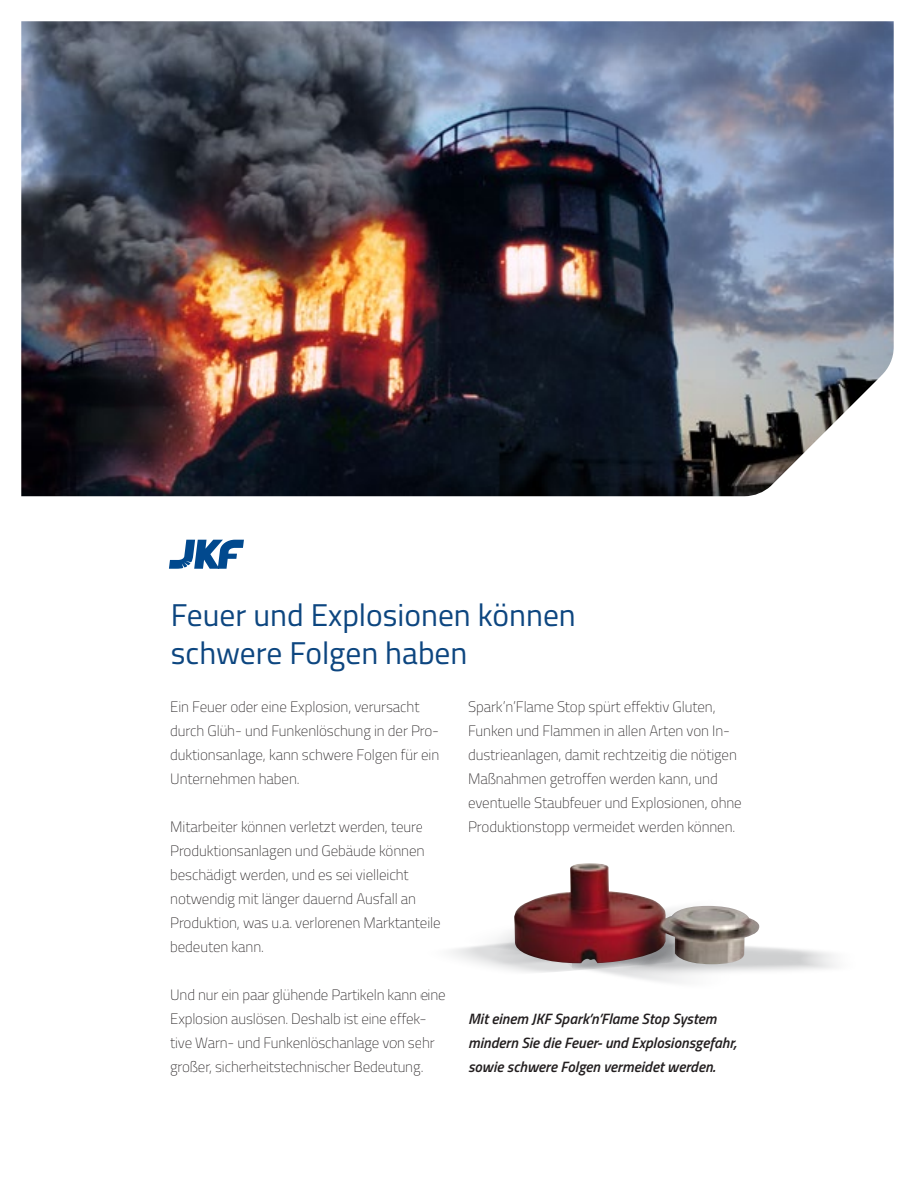
<style>
.page{position:relative;width:915px;height:1191px;background:#fff}
.page>*{position:absolute;margin:0;border:0;box-sizing:border-box;transform-origin:0 0}
.t1{font:31.5px/37.8px "Titillium";color:#0d4680}
.t2{font:100 15px/24px "Titillium";letter-spacing:-.005em;color:#231f20}
.t3{font:italic 600 15px/24px "Titillium";color:#231f20}
</style>
<div class="page">
<svg style="left:451px;top:925px;width:385px;height:52px"></svg>
<img style="left:514px;top:863px;width:245px;height:101px">
<img style="left:21px;top:21px;width:872px;height:475px">
<svg style="left:169px;top:539px;width:75px;height:30px"></svg>
<h1 class="t1" style="left:171px;top:595px;width:406px">Feuer und Explosionen können schwere Folgen haben</h1>
<p class="t2" style="left:170px;top:693px;width:270px">Ein Feuer oder eine Explosion, verursacht durch Glüh- und Funkenlöschung in der Pro&shy;duktionsanlage, kann schwere Folgen für ein Unternehmen haben.</p>
<p class="t2" style="left:170px;top:813px;width:272px">Mitarbeiter können verletzt werden, teure Produktionsanlagen und Gebäude können beschädigt werden, und es sei vielleicht notwendig mit länger dauernd Ausfall an Produktion, was u.a. verlorenen Marktanteile bedeuten kann.</p>
<p class="t2" style="left:170px;top:981px;width:277px">Und nur ein paar glühende Partikeln kann eine Explosion auslösen. Deshalb ist eine effek&shy;tive Warn- und Funkenlöschanlage von sehr großer, sicherheitstechnischer Bedeutung.</p>
<p class="t2" style="left:468px;top:693px;width:275px">Spark’n’Flame Stop spürt effektiv Gluten, Funken und Flammen in allen Arten von In&shy;dustrieanlagen, damit rechtzeitig die nötigen Maßnahmen getroffen werden kann, und eventuelle Staubfeuer und Explosionen, ohne Produktionstopp vermeidet werden können.</p>
<p class="t3" style="left:468px;top:1005px;width:270px">Mit einem JKF Spark’n’Flame Stop System mindern Sie die Feuer- und Explosionsgefahr, sowie schwere Folgen vermeidet werden.</p>
</div>
